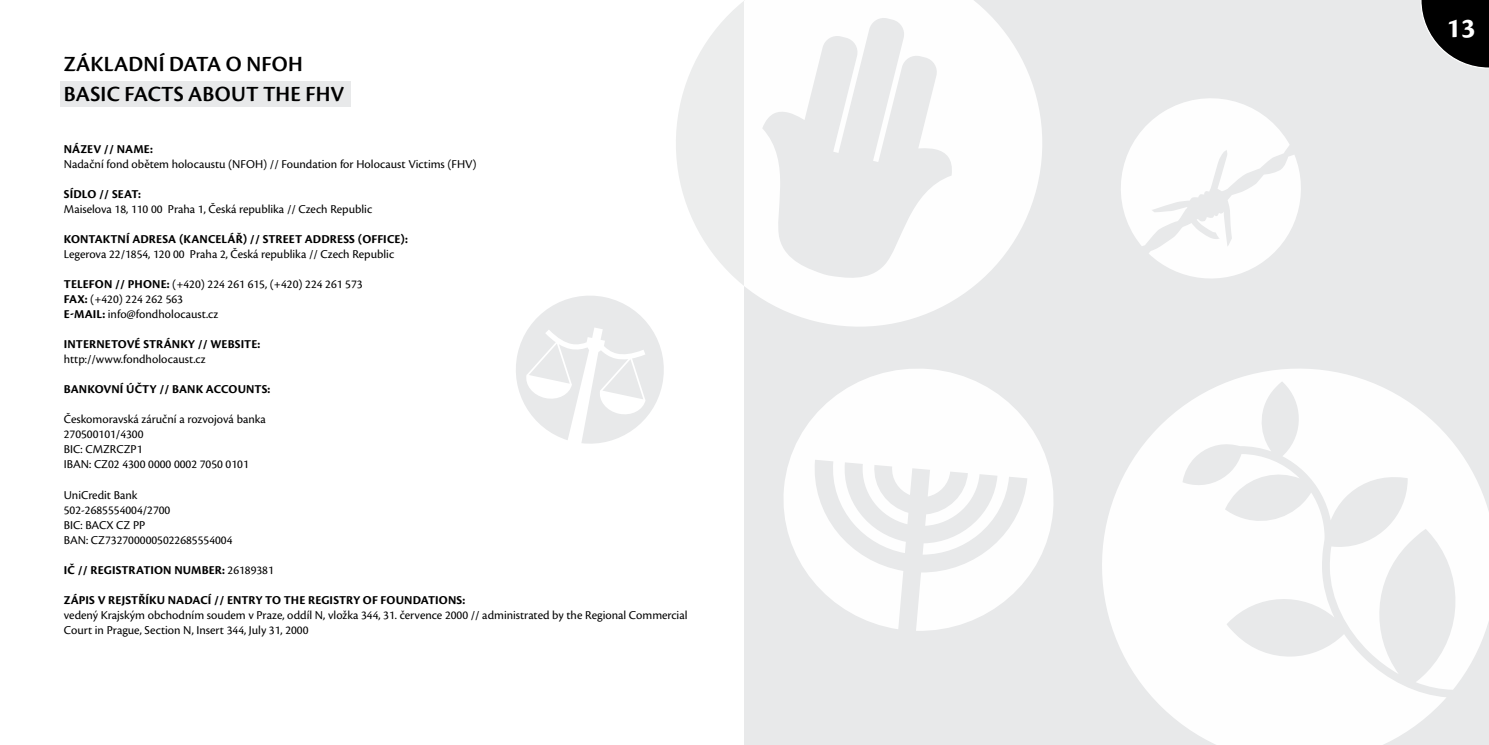
<style>
.page{position:relative;width:1489px;height:745px;background:#fff}
.page>*{position:absolute;margin:0;border:0;box-sizing:border-box;transform-origin:0 0}
.t1{font:700 28.75px "Cronos Pro";color:#fff}
.t2{font:22.5px/30px "Cronos Pro Semibold Subh";letter-spacing:.01em;color:#000}
.t3{font:12.5px/15px "Cronos Pro";color:#000}
.t4{font:700 12.5px "Cronos Pro";letter-spacing:.005em;color:#000}
.s1{font-weight:700}
.s2{font-weight:400}
</style>
<div class="page">
<div style="left:744px;top:0;width:744px;height:744px;background:#e8e9ea"></div>
<div style="left:60px;top:81px;width:291px;height:25px;background:#e8e9ea"></div>
<svg style="left:676px;top:0;width:366px;height:327px;fill:#fefefe"></svg>
<svg style="left:1121px;top:98px;width:180px;height:181px"></svg>
<svg style="left:784px;top:369px;width:269px;height:262px;fill:#fefefe"></svg>
<svg style="left:1102px;top:369px;width:386px;height:375px;fill:#fefefe"></svg>
<svg style="left:516px;top:296px;width:148px;height:148px"></svg>
<svg style="left:1420px;top:0;width:68px;height:69px"></svg>
<h2 class="t2" style="left:64px;top:49px;width:282px">ZÁKLADNÍ DATA O NFOH<br>BASIC FACTS ABOUT THE FHV</h2>
<p class="t4" style="left:64px;top:142px;width:91px">NÁZEV // NAME:</p>
<p class="t3" style="left:64px;top:157px;width:414px">Nadační fond obětem holocaustu (NFOH) // Foundation for Holocaust Victims (FHV)</p>
<p class="t4" style="left:64px;top:187px;width:79px">SÍDLO // SEAT:</p>
<p class="t3" style="left:64px;top:202px;width:310px">Maiselova 18, 110 00 Praha 1, Česká republika // Czech Republic</p>
<p class="t4" style="left:64px;top:232px;width:345px">KONTAKTNÍ ADRESA (KANCELÁŘ) // STREET ADDRESS (OFFICE):</p>
<p class="t3" style="left:64px;top:247px;width:332px">Legerova 22/1854, 120 00 Praha 2, Česká republika // Czech Republic</p>
<p class="t3" style="left:64px;top:277px;width:300px"><span class="s1">TELEFON // PHONE:</span> (+420) 224 261 615, (+420) 224 261 573<br><span class="s1">FAX:</span> (+420) 224 262 563<br><span class="s1">E-MAIL:</span> info@fondholocaust.cz</p>
<p class="t4" style="left:64px;top:337px;width:198px">INTERNETOVÉ STRÁNKY // WEBSITE:</p>
<p class="t3" style="left:64px;top:352px;width:143px">http://www.fondholocaust.cz</p>
<p class="t4" style="left:64px;top:382px;width:208px">BANKOVNÍ ÚČTY // BANK ACCOUNTS:</p>
<p class="t3" style="left:64px;top:412px;width:204px">Českomoravská záruční a rozvojová banka<br>270500101/4300<br>BIC: CMZRCZP1<br>IBAN: CZ02 4300 0000 0002 7050 0101</p>
<p class="t3" style="left:64px;top:487px;width:170px">UniCredit Bank<br>502-2685554004/2700<br>BIC: BACX CZ PP<br>BAN: CZ7327000005022685554004</p>
<p class="t4" style="left:64px;top:562px;width:211px">IČ // REGISTRATION NUMBER: <span class="s2">26189381</span></p>
<p class="t4" style="left:64px;top:592px;width:403px">ZÁPIS V REJSTŘÍKU NADACÍ // ENTRY TO THE REGISTRY OF FOUNDATIONS:</p>
<p class="t3" style="left:64px;top:607px;width:625px">vedený Krajským obchodním soudem v Praze, oddíl N, vložka 344, 31. července 2000 // administrated by the Regional Commercial<br>Court in Prague, Section N, Insert 344, July 31, 2000</p>
<h1 class="t1" style="left:1446px;top:12px;width:30px">13</h1>
</div>
